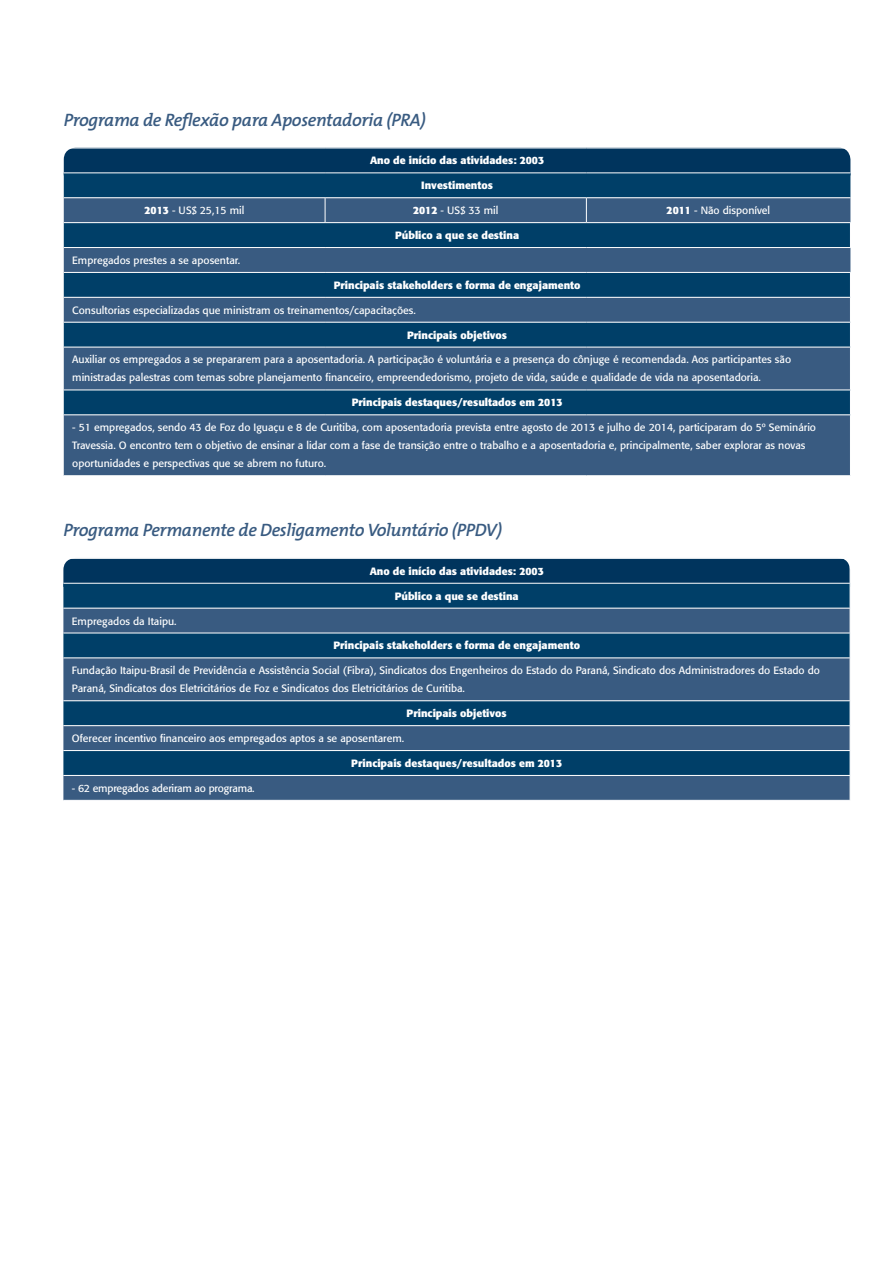
<style>
.page{position:relative;width:893px;height:1263px;background:#fff}
.page>*{position:absolute;margin:0;border:0;box-sizing:border-box;transform-origin:0 0}
.t1{font:italic 600 18px "The Mix B6";letter-spacing:-.02em;color:#395b81}
.t2{font:10.5px/18px "Formata";color:#fff}
.t3{font:700 10.5px "Formata";color:#fff}
.t4{font:10.5px "Formata";letter-spacing:-.02em;color:#fff}
.s1{font-weight:700}
</style>
<div class="page">
<div style="left:64px;top:149px;width:786px;height:23px;background:#00345d"></div>
<div style="left:64px;top:173px;width:786px;height:24px;background:#003f68"></div>
<svg style="left:64px;top:198px;width:786px;height:277px;background:#265279"></svg>
<svg style="left:325px;top:198px;width:1px;height:24px"></svg>
<svg style="left:586px;top:198px;width:1px;height:24px"></svg>
<hr style="left:64px;top:222px;width:261px;height:1px;background:#fff">
<hr style="left:325px;top:222px;width:261px;height:1px;background:#fff">
<hr style="left:586px;top:222px;width:265px;height:1px;background:#fff">
<hr style="left:64px;top:247px;width:261px;height:1px;background:#fff">
<hr style="left:325px;top:247px;width:261px;height:1px;background:#fff">
<hr style="left:586px;top:247px;width:265px;height:1px;background:#fff">
<hr style="left:64px;top:272px;width:261px;height:1px;background:#fff">
<hr style="left:325px;top:272px;width:261px;height:1px;background:#fff">
<hr style="left:586px;top:272px;width:265px;height:1px;background:#fff">
<hr style="left:64px;top:297px;width:261px;height:1px;background:#fff">
<hr style="left:325px;top:297px;width:261px;height:1px;background:#fff">
<hr style="left:586px;top:297px;width:265px;height:1px;background:#fff">
<hr style="left:64px;top:322px;width:261px;height:1px;background:#fff">
<hr style="left:325px;top:322px;width:261px;height:1px;background:#fff">
<hr style="left:586px;top:322px;width:265px;height:1px;background:#fff">
<hr style="left:64px;top:347px;width:261px;height:1px;background:#fff">
<hr style="left:325px;top:347px;width:261px;height:1px;background:#fff">
<hr style="left:586px;top:347px;width:265px;height:1px;background:#fff">
<hr style="left:64px;top:390px;width:261px;height:1px;background:#fff">
<hr style="left:325px;top:390px;width:261px;height:1px;background:#fff">
<hr style="left:586px;top:390px;width:265px;height:1px;background:#fff">
<hr style="left:64px;top:414px;width:261px;height:1px;background:#fff">
<hr style="left:325px;top:414px;width:261px;height:1px;background:#fff">
<hr style="left:586px;top:414px;width:265px;height:1px;background:#fff">
<svg style="left:63px;top:658px;width:787px;height:142px;background:#275279"></svg>
<svg style="left:63px;top:558px;width:788px;height:99px;background:#174a71"></svg>
<hr style="left:63px;top:633px;width:787px;height:1px;background:#fff">
<hr style="left:63px;top:700px;width:787px;height:1px;background:#fff">
<hr style="left:63px;top:725px;width:787px;height:1px;background:#fff">
<hr style="left:63px;top:750px;width:787px;height:1px;background:#fff">
<hr style="left:63px;top:775px;width:787px;height:1px;background:#fff">
<h1 class="t1" style="left:64px;top:110px;width:364px">Programa de Reflexão para Aposentadoria (PRA)</h1>
<p class="t3" style="left:370px;top:154px;width:176px">Ano de início das atividades: 2003</p>
<p class="t3" style="left:421px;top:179px;width:73px">Investimentos</p>
<p class="t2" style="left:144px;top:201px;width:101px"><span class="s1">2013</span> - US$ 25,15 mil</p>
<p class="t2" style="left:413px;top:201px;width:87px"><span class="s1">2012</span> - US$ 33 mil</p>
<p class="t2" style="left:667px;top:201px;width:105px"><span class="s1">2011</span> - Não disponível</p>
<p class="t3" style="left:395px;top:229px;width:126px">Público a que se destina</p>
<p class="t2" style="left:72px;top:251px;width:169px">Empregados prestes a se aposentar.</p>
<p class="t3" style="left:334px;top:278px;width:248px">Principais stakeholders e forma de engajamento</p>
<p class="t2" style="left:72px;top:301px;width:345px">Consultorias especializadas que ministram os treinamentos/capacitações.</p>
<p class="t3" style="left:407px;top:328px;width:102px">Principais objetivos</p>
<p class="t2" style="left:72px;top:351px;width:720px">Auxiliar os empregados a se prepararem para a aposentadoria. A participação é voluntária e a presença do cônjuge é recomendada. Aos participantes são ministradas palestras com temas sobre planejamento financeiro, empreendedorismo, projeto de vida, saúde e qualidade de vida na aposentadoria.</p>
<p class="t3" style="left:352px;top:396px;width:212px">Principais destaques/resultados em 2013</p>
<p class="t2" style="left:72px;top:418px;width:745px">- 51 empregados, sendo 43 de Foz do Iguaçu e 8 de Curitiba, com aposentadoria prevista entre agosto de 2013 e julho de 2014, participaram do 5º Seminário<br>Travessia. O encontro tem o objetivo de ensinar a lidar com a fase de transição entre o trabalho e a aposentadoria e, principalmente, saber explorar as novas oportunidades e perspectivas que se abrem no futuro.</p>
<h1 class="t1" style="left:63px;top:521px;width:440px">Programa Permanente de Desligamento Voluntário (PPDV)</h1>
<p class="t3" style="left:370px;top:564px;width:176px">Ano de início das atividades: 2003</p>
<p class="t3" style="left:395px;top:589px;width:126px">Público a que se destina</p>
<p class="t2" style="left:72px;top:612px;width:106px">Empregados da Itaipu.</p>
<p class="t3" style="left:333px;top:639px;width:248px">Principais stakeholders e forma de engajamento</p>
<p class="t2" style="left:72px;top:661px;width:750px">Fundação Itaipu-Brasil de Previdência e Assistência Social (Fibra), Sindicatos dos Engenheiros do Estado do Paraná, Sindicato dos Administradores do Estado do<br>Paraná, Sindicatos dos Eletricitários de Foz e Sindicatos dos Eletricitários de Curitiba.</p>
<p class="t3" style="left:407px;top:707px;width:102px">Principais objetivos</p>
<p class="t2" style="left:72px;top:729px;width:334px">Oferecer incentivo financeiro aos empregados aptos a se aposentarem.</p>
<p class="t3" style="left:351px;top:757px;width:212px">Principais destaques/resultados em 2013</p>
<p class="t4" style="left:72px;top:782px;width:184px">- 62 empregados aderiram ao programa.</p>
</div>
